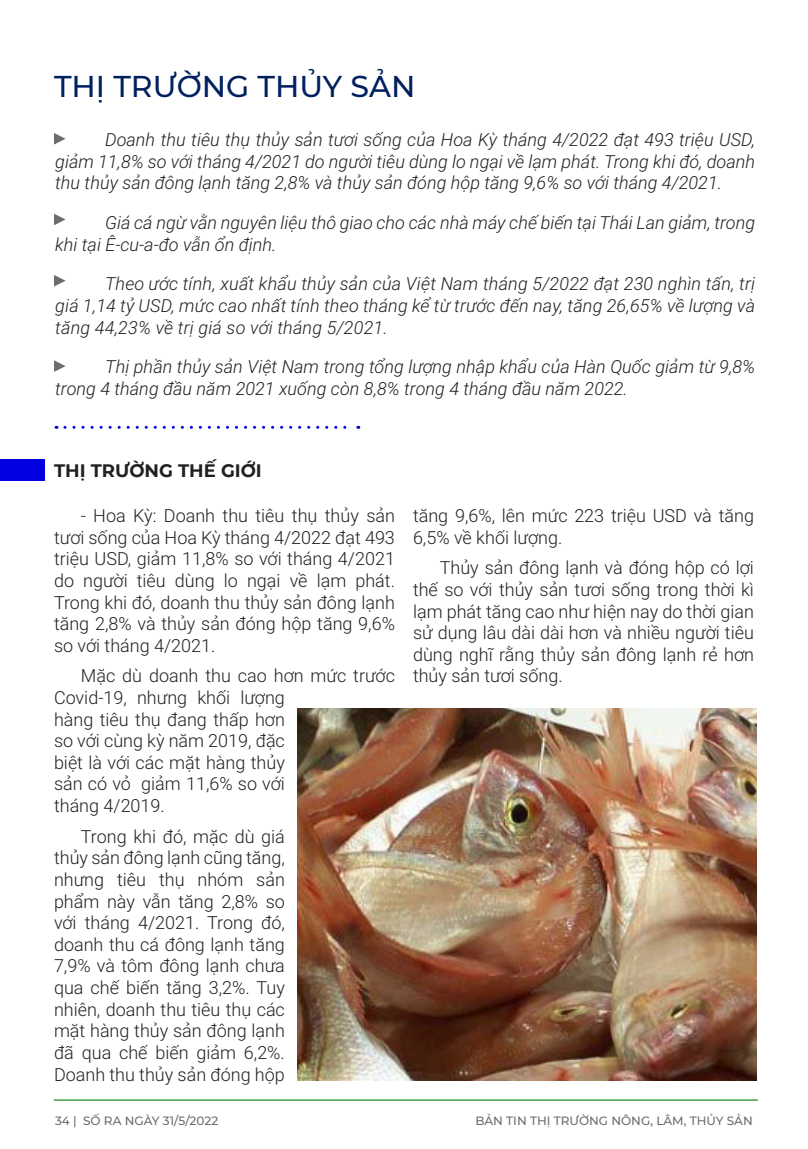
<style>
.page{position:relative;width:808px;height:1149px;background:#fff}
.page>*{position:absolute;margin:0;border:0;box-sizing:border-box;transform-origin:0 0}
.t1{font:500 30px "Montserrat";color:#002060}
.t2{font:300 18px/21.6px "Roboto";color:#231f20;text-align:justify}
.t3{font:italic 300 18px/21.6px "Roboto";color:#231f20;text-align:justify}
.t4{font:700 18px "Montserrat";color:#231f20}
.t5{font:500 12px "Montserrat";color:#6c6d70}
</style>
<div class="page">
<hr style="left:54px;top:1098px;width:704px;height:2px;background:#3da046">
<div style="left:0;top:458px;width:44px;height:22px;background:#0000e1"></div>
<svg style="left:54px;top:133px;width:12px;height:11px"></svg>
<svg style="left:54px;top:214px;width:12px;height:11px"></svg>
<svg style="left:65px;top:425px;width:294px;height:3px"></svg>
<svg style="left:54px;top:275px;width:12px;height:11px"></svg>
<svg style="left:54px;top:360px;width:12px;height:12px"></svg>
<img style="left:298px;top:708px;width:459px;height:372px">
<p class="t1" style="left:54px;top:65px;width:363px">THỊ TRƯỜNG THỦY SẢN</p>
<p class="t3" style="left:55px;top:128px;width:701px;text-indent:50px">Doanh thu tiêu thụ thủy sản tươi sống của Hoa Kỳ tháng 4/2022 đạt 493 triệu USD, giảm 11,8% so với tháng 4/2021 do người tiêu dùng lo ngại về lạm phát. Trong khi đó, doanh thu thủy sản đông lạnh tăng 2,8% và thủy sản đóng hộp tăng 9,6% so với tháng 4/2021.</p>
<p class="t3" style="left:55px;top:211px;width:701px;text-indent:50px">Giá cá ngừ vằn nguyên liệu thô giao cho các nhà máy chế biến tại Thái Lan giảm, trong khi tại Ê-cu-a-đo vẫn ổn định.</p>
<p class="t3" style="left:55px;top:272px;width:701px;text-indent:50px">Theo ước tính, xuất khẩu thủy sản của Việt Nam tháng 5/2022 đạt 230 nghìn tấn, trị giá 1,14 tỷ USD, mức cao nhất tính theo tháng kể từ trước đến nay, tăng 26,65% về lượng và tăng 44,23% về trị giá so với tháng 5/2021.</p>
<p class="t3" style="left:55px;top:355px;width:701px;text-indent:50px">Thị phần thủy sản Việt Nam trong tổng lượng nhập khẩu của Hàn Quốc giảm từ 9,8% trong 4 tháng đầu năm 2021 xuống còn 8,8% trong 4 tháng đầu năm 2022.</p>
<p class="t4" style="left:54px;top:457px;width:209px">THỊ TRƯỜNG THẾ GIỚI</p>
<p class="t2" style="left:54px;top:504px;width:342px;text-indent:27px">- Hoa Kỳ: Doanh thu tiêu thụ thủy sản tươi sống của Hoa Kỳ tháng 4/2022 đạt 493 triệu USD, giảm 11,8% so với tháng 4/2021 do người tiêu dùng lo ngại về lạm phát.<br>Trong khi đó, doanh thu thủy sản đông lạnh tăng 2,8% và thủy sản đóng hộp tăng 9,6% so với tháng 4/2021.</p>
<p class="t2" style="left:54px;top:664px;width:342px;text-align:left;text-indent:27px">Mặc dù doanh thu cao hơn mức trước<br>Covid-19, nhưng khối lượng<br>hàng tiêu thụ đang thấp hơn<br>so với cùng kỳ năm 2019, đặc<br>biệt là với các mặt hàng thủy<br>sản có vỏ giảm 11,6% so với<br>tháng 4/2019.</p>
<p class="t2" style="left:54px;top:824px;width:232px;text-indent:27px">Trong khi đó, mặc dù giá thủy sản đông lạnh cũng tăng, nhưng tiêu thụ nhóm sản phẩm này vẫn tăng 2,8% so với tháng 4/2021. Trong đó, doanh thu cá đông lạnh tăng 7,9% và tôm đông lạnh chưa qua chế biến tăng 3,2%. Tuy nhiên, doanh thu tiêu thụ các mặt hàng thủy sản đông lạnh đã qua chế biến giảm 6,2%.<br>Doanh thu thủy sản đóng hộp</p>
<p class="t2" style="left:413px;top:504px;width:342px">tăng 9,6%, lên mức 223 triệu USD và tăng<br>6,5% về khối lượng.</p>
<p class="t2" style="left:413px;top:556px;width:342px;text-indent:27px">Thủy sản đông lạnh và đóng hộp có lợi thế so với thủy sản tươi sống trong thời kì lạm phát tăng cao như hiện nay do thời gian sử dụng lâu dài dài hơn và nhiều người tiêu dùng nghĩ rằng thủy sản đông lạnh rẻ hơn thủy sản tươi sống.</p>
<p class="t5" style="left:55px;top:1111px;width:165px">34 | SỐ RA NGÀY 31/5/2022</p>
<p class="t5" style="left:475px;top:1111px;width:279px">BẢN TIN THỊ TRƯỜNG NÔNG, LÂM, THỦY SẢN</p>
</div>
